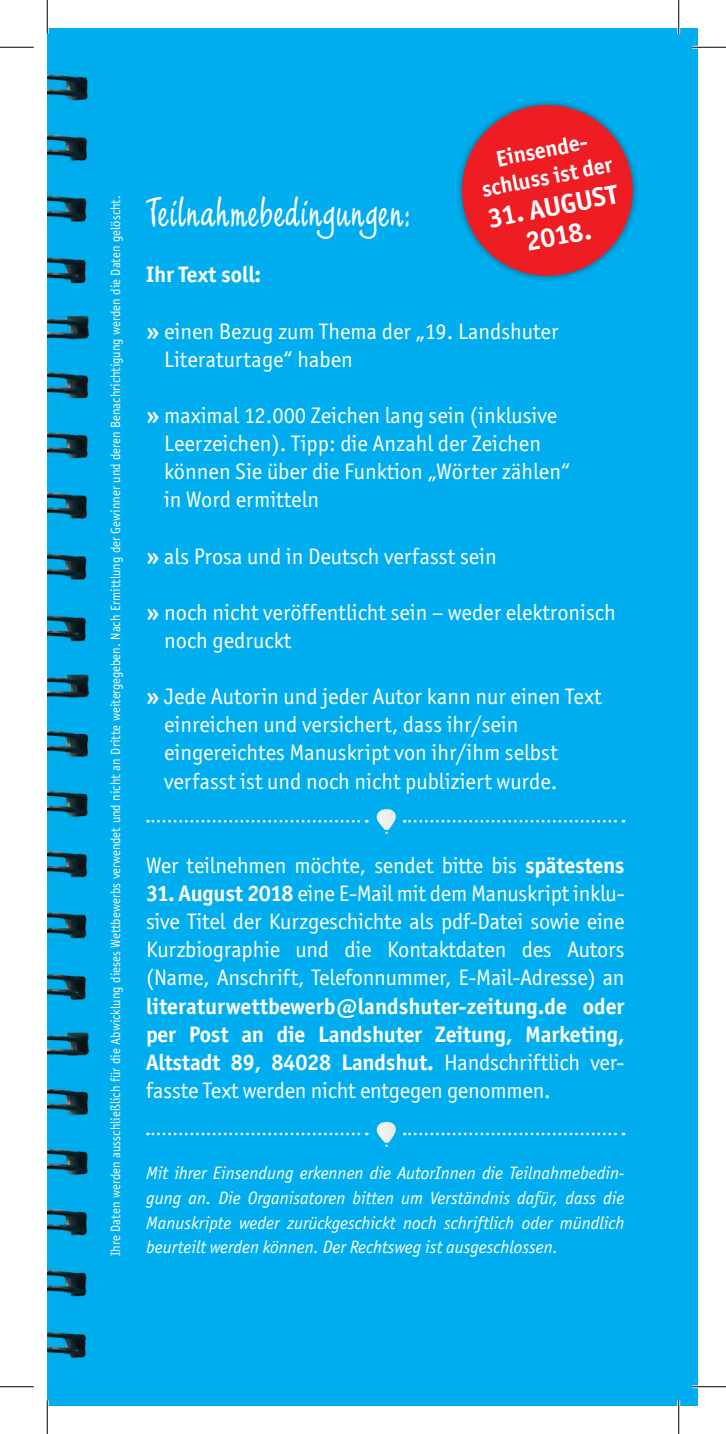
<style>
.page{position:relative;width:726px;height:1434px;background:#fff}
.page>*{position:absolute;margin:0;border:0;box-sizing:border-box;transform-origin:0 0}
.t1{font:45px "Limehouse Script Plain";color:#fff}
.t2{font:700 27px/29.9px "ITC Officina Sans";color:#fff;text-align:center}
.t3{font:22.5px/28.1px "ITC Officina Sans";color:#fff}
.t4{font:700 22.5px/28.1px "ITC Officina Sans";letter-spacing:-.01em;color:#fff;text-align:justify}
.t5{font:italic 18px/24.8px "ITC Officina Sans";color:#fff;text-align:justify}
.t6{font:13.5px "Officina Sans LT";color:#fff;scale:.94 1}
.s1{font-weight:700}
.s2{font-weight:400}
</style>
<div class="page">
<div style="left:47px;top:28px;width:651px;height:1378px;background:#00aeef"></div>
<div style="left:455px;top:98px;width:185px;height:185px;background:#231f20;opacity:.5"></div>
<div style="left:462px;top:105px;width:171px;height:171px;background:#ee1d23;border-radius:50%"></div>
<svg style="left:147px;top:820px;width:220px;height:3px"></svg>
<svg style="left:404px;top:820px;width:220px;height:3px"></svg>
<svg style="left:373px;top:809px;width:23px;height:25px"></svg>
<svg style="left:147px;top:1133px;width:220px;height:2px"></svg>
<svg style="left:404px;top:1133px;width:220px;height:2px"></svg>
<svg style="left:373px;top:1122px;width:23px;height:25px"></svg>
<hr style="left:692px;top:46px;width:34px;height:3px;background:#fff">
<hr style="left:692px;top:1385px;width:34px;height:3px;background:#fff">
<hr style="left:46px;top:0;width:3px;height:34px;background:#fff">
<hr style="left:46px;top:1400px;width:3px;height:34px;background:#fff">
<hr style="left:677px;top:0;width:3px;height:34px;background:#fff">
<hr style="left:677px;top:1400px;width:3px;height:34px;background:#fff">
<hr style="left:0;top:47px;width:34px;height:1px;background:#000">
<hr style="left:692px;top:47px;width:34px;height:1px;background:#000">
<hr style="left:0;top:1386px;width:34px;height:1px;background:#000">
<hr style="left:692px;top:1386px;width:34px;height:1px;background:#000">
<hr style="left:47px;top:0;width:1px;height:34px;background:#000">
<hr style="left:47px;top:1400px;width:1px;height:34px;background:#000">
<hr style="left:678px;top:0;width:1px;height:34px;background:#000">
<hr style="left:678px;top:1400px;width:1px;height:34px;background:#000">
<p class="t6" style="left:108px;top:1256px;width:1130px;rotate:-90deg">Ihre Daten werden ausschließlich für die Abwicklung dieses Wettbewerbs verwendet und nicht an Dritte weitergegeben. Nach Ermittlung der Gewinner und deren Benachrichtigung werden die Daten gelöscht.</p>
<p class="t4" style="left:474px;top:149px;width:134px;line-height:27px;text-align:center;rotate:-11deg">Einsende&shy;schluss ist der</p>
<p class="t2" style="left:485px;top:204px;width:133px;rotate:-11deg">31. August<br>2018.</p>
<h1 class="t1" style="left:146px;top:188px;width:267px">Teilnahmebedingungen:</h1>
<p class="t4" style="left:146px;top:260px;width:117px">Ihr Text soll:</p>
<p class="t3" style="left:164px;top:317px;width:396px;text-indent:-18px"><span class="s1">»</span> einen Bezug zum Thema der „19. Landshuter<br>Literaturtage“ haben</p>
<p class="t3" style="left:164px;top:401px;width:408px;text-indent:-18px"><span class="s1">»</span> maximal 12.000 Zeichen lang sein (inklusive Leerzeichen). Tipp: die Anzahl der Zeichen können Sie über die Funktion „Wörter zählen“ in Word ermitteln</p>
<p class="t3" style="left:146px;top:542px;width:352px"><span class="s1">»</span> als Prosa und in Deutsch verfasst sein</p>
<p class="t3" style="left:164px;top:598px;width:453px;text-indent:-18px"><span class="s1">»</span> noch nicht veröffentlicht sein – weder elektronisch noch gedruckt</p>
<p class="t3" style="left:164px;top:682px;width:439px;text-indent:-18px"><span class="s1">»</span> Jede Autorin und jeder Autor kann nur einen Text einreichen und versichert, dass ihr/sein eingereichtes Manuskript von ihr/ihm selbst verfasst ist und noch nicht publiziert wurde.</p>
<p class="t3" style="left:146px;top:851px;width:480px">Wer teilnehmen möchte, sendet bitte bis <span class="s1">spätestens</span></p>
<p class="t3" style="left:146px;top:879px;width:480px;text-align:justify"><span class="s1">31. August 2018</span> eine E-Mail mit dem Manuskript inklu&shy;sive Titel der Kurzgeschichte als pdf-Datei sowie eine Kurzbiographie und die Kontaktdaten des Autors (Name, Anschrift, Telefonnummer, E-Mail-Adresse) an</p>
<p class="t4" style="left:146px;top:992px;width:480px">literaturwettbewerb@landshuter-zeitung.de oder per Post an die Landshuter Zeitung, Marketing, Altstadt 89, 84028 Landshut. <span class="s2">Handschriftlich ver&shy;fasste Text werden nicht entgegen genommen.</span></p>
<p class="t5" style="left:146px;top:1161px;width:480px">Mit ihrer Einsendung erkennen die AutorInnen die Teilnahmebedin&shy;gung an. Die Organisatoren bitten um Verständnis dafür, dass die Manuskripte weder zurückgeschickt noch schriftlich oder mündlich beurteilt werden können. Der Rechtsweg ist ausgeschlossen.</p>
</div>
